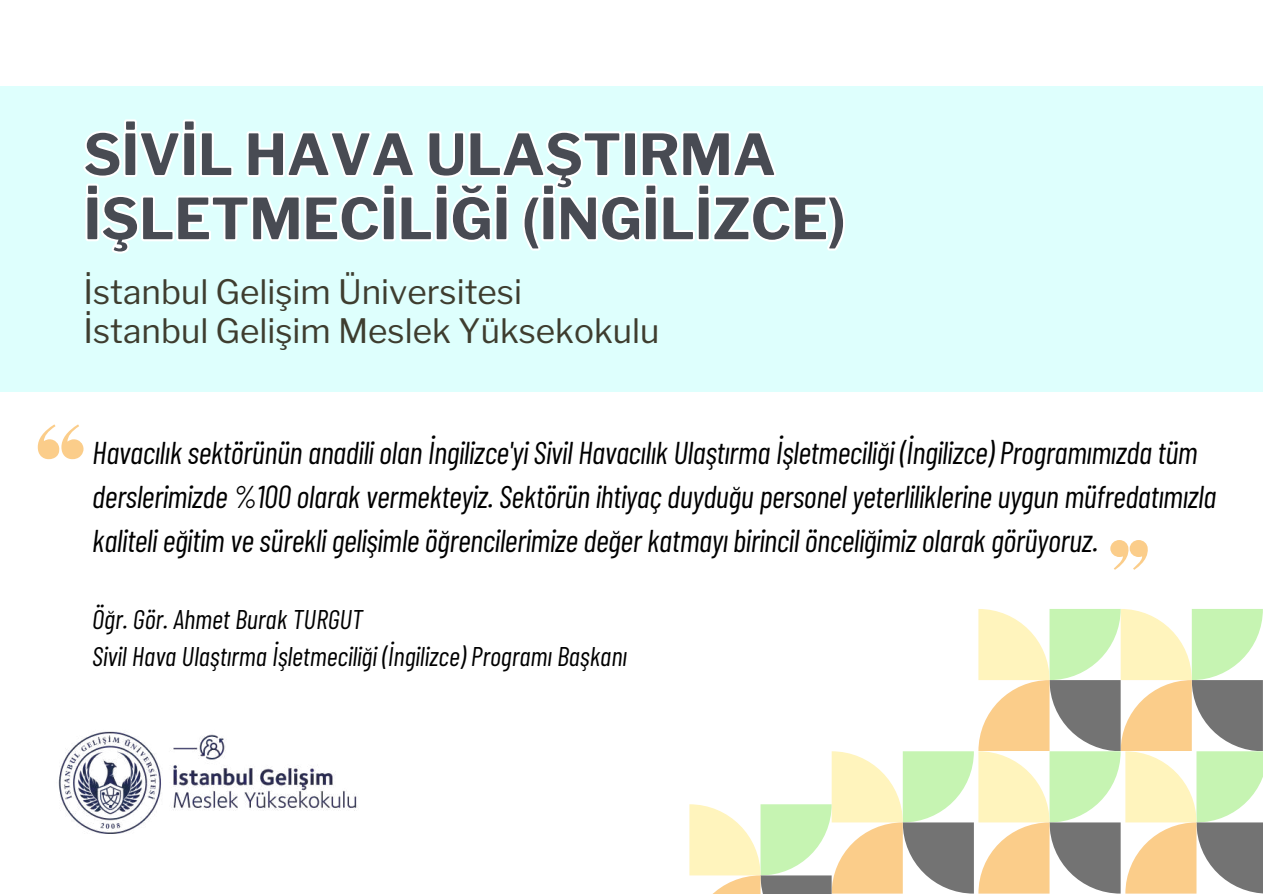
<style>
.page{position:relative;width:1263px;height:894px;background:#fff}
.page>*{position:absolute;margin:0;border:0;box-sizing:border-box;transform-origin:0 0}
.t1{font:700 56.1px/64.2px "Libre Franklin";color:#484b53}
.t2{font:33.45px/39.3px "Libre Franklin";color:#3e3d2f}
.t3{font:italic 31.5px/43.8px "Barlow Condensed";letter-spacing:-.01em;color:#000}
.t4{font:italic 27px/37.2px "Barlow Condensed";color:#000}
</style>
<div class="page">
<div style="left:0;top:86px;width:1263px;height:305px;background:#defffd"></div>
<svg style="left:1110px;top:540px;width:38px;height:29px"></svg>
<img style="left:58px;top:731px;width:299px;height:103px">
<svg style="left:38px;top:424px;width:46px;height:35px"></svg>
<svg style="left:83px;top:119px;width:762px;height:135px"></svg>
<svg style="left:689px;top:609px;width:574px;height:284px"></svg>
<h1 class="t1" style="left:84px;top:123px;width:764px">SİVİL HAVA ULAŞTIRMA<br>İŞLETMECİLİĞİ (İNGİLİZCE)</h1>
<p class="t2" style="left:84px;top:272px;width:578px">İstanbul Gelişim Üniversitesi<br>İstanbul Gelişim Meslek Yüksekokulu</p>
<p class="t3" style="left:92px;top:429px;width:1126px">Havacılık sektörünün anadili olan İngilizce'yi Sivil Havacılık Ulaştırma İşletmeciliği (İngilizce) Programımızda tüm derslerimizde %100 olarak vermekteyiz. Sektörün ihtiyaç duyduğu personel yeterliliklerine uygun müfredatımızla kaliteli eğitim ve sürekli gelişimle öğrencilerimize değer katmayı birincil önceliğimiz olarak görüyoruz.</p>
<p class="t4" style="left:92px;top:599px;width:536px">Öğr. Gör. Ahmet Burak TURGUT<br>Sivil Hava Ulaştırma İşletmeciliği (İngilizce) Programı Başkanı</p>
</div>
